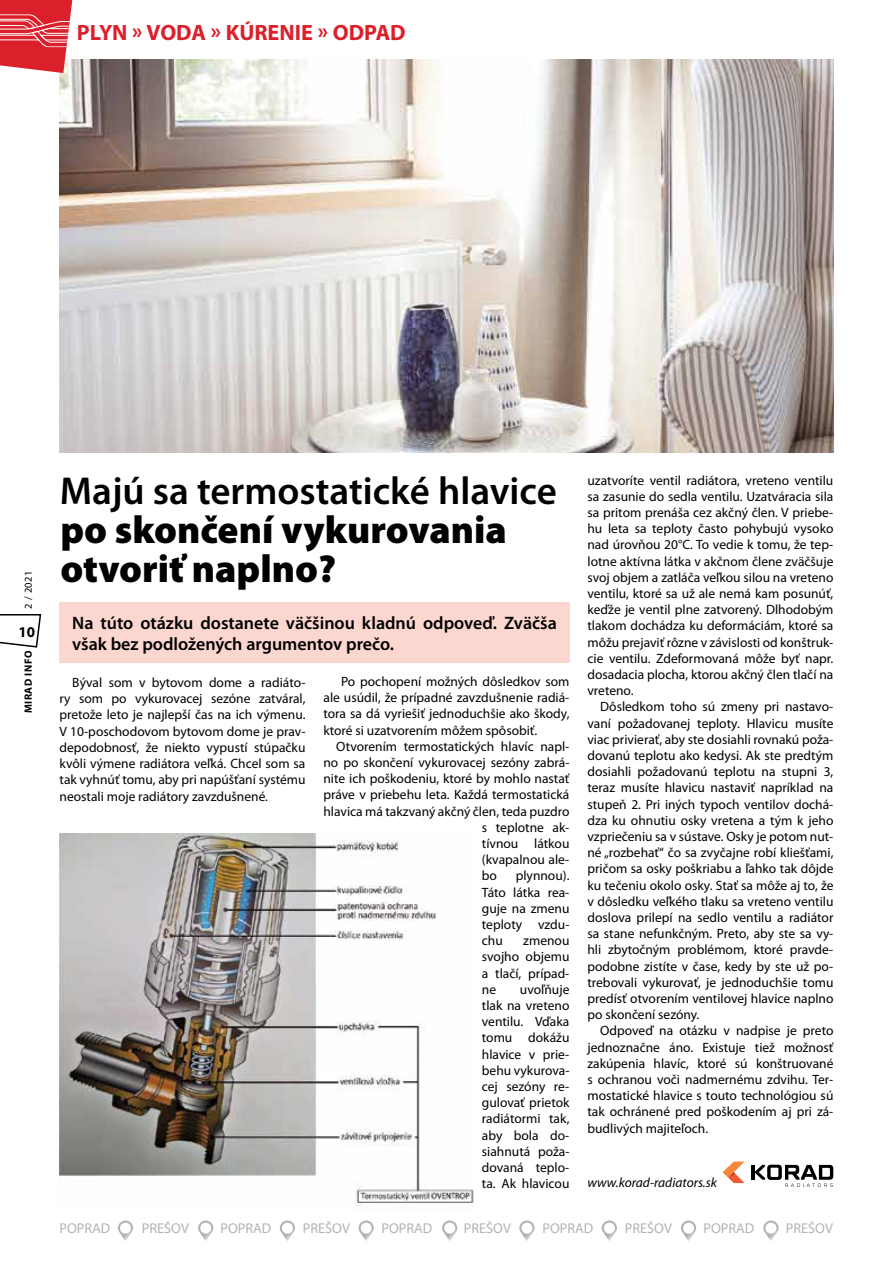
<style>
.page{position:relative;width:893px;height:1263px;background:#fff}
.page>*{position:absolute;margin:0;border:0;box-sizing:border-box;transform-origin:0 0}
.t1{font:900 39px/39px "Myriad Pro";color:#000}
.t2{font:600 39px "Myriad Pro";color:#000}
.t3{font:700 22.2px "Myriad Pro";color:#dc202b}
.t4{font:600 18px/21.6px "Myriad Pro";color:#000}
.t5{font:700 15px "Myriad Pro";color:#000}
.t6{font:14.25px "Myriad Pro";color:#b1b4b6}
.t7{font:13.5px/16.2px "Myriad Pro";color:#000;text-align:justify}
.t8{font:italic 13.5px "Myriad Pro";color:#000}
.t9{font:700 10.5px "Myriad Pro";letter-spacing:.05em;color:#000}
.t10{font:10.5px "Myriad Pro";color:#000}
</style>
<div class="page">
<svg style="left:0;top:614px;width:42px;height:34px"></svg>
<svg style="left:118px;top:1220px;width:15px;height:21px"></svg>
<svg style="left:198px;top:1220px;width:15px;height:21px"></svg>
<svg style="left:280px;top:1220px;width:15px;height:21px"></svg>
<svg style="left:359px;top:1220px;width:15px;height:21px"></svg>
<svg style="left:442px;top:1220px;width:15px;height:21px"></svg>
<svg style="left:519px;top:1220px;width:16px;height:21px"></svg>
<svg style="left:602px;top:1220px;width:15px;height:21px"></svg>
<svg style="left:681px;top:1220px;width:15px;height:21px"></svg>
<svg style="left:763px;top:1220px;width:16px;height:21px"></svg>
<svg style="left:60px;top:60px;width:773px;height:393px"></svg>
<svg style="left:0;top:0;width:72px;height:73px"></svg>
<img style="left:60px;top:833px;width:413px;height:376px">
<div style="left:60px;top:602px;width:510px;height:61px;background:#fcd7d0"></div>
<hr style="left:751px;top:1165px;width:3px;height:15px;background:#000">
<svg style="left:723px;top:1161px;width:22px;height:22px"></svg>
<svg style="left:754px;top:1165px;width:79px;height:22px"></svg>
<h2 class="t3" style="left:77px;top:18px;width:330px">PLYN » VODA » KÚRENIE » ODPAD</h2>
<p class="t10" style="left:22px;top:609px;width:40px;rotate:-90deg">2 / 2021</p>
<p class="t5" style="left:18px;top:622px;width:18px">10</p>
<p class="t9" style="left:21px;top:713px;width:64px;rotate:-90deg">MIRAD INFO</p>
<h1 class="t2" style="left:60px;top:466px;width:499px">Majú sa termostatické hlavice</h1>
<h1 class="t1" style="left:60px;top:510px;width:448px">po skončení vykurovania otvoriť naplno?</h1>
<h3 class="t4" style="left:72px;top:611px;width:486px">Na túto otázku dostanete väčšinou kladnú odpoveď. Zväčša však bez podložených argumentov prečo.</h3>
<p class="t7" style="left:60px;top:674px;width:247px;text-indent:13px">Býval som v bytovom dome a radiáto&shy;ry som po vykurovacej sezóne zatváral, pretože leto je najlepší čas na ich výmenu.<br>V 10-poschodovom bytovom dome je prav&shy;depodobnosť, že niekto vypustí stúpačku kvôli výmene radiátora veľká. Chcel som sa tak vyhnúť tomu, aby pri napúšťaní systému neostali moje radiátory zavzdušnené.</p>
<p class="t7" style="left:323px;top:673px;width:247px;text-indent:18px">Po pochopení možných dôsledkov som ale usúdil, že prípadné zavzdušnenie radiá&shy;tora sa dá vyriešiť jednoduchšie ako škody, ktoré si uzatvorením môžem spôsobiť.</p>
<p class="t7" style="left:336px;top:738px;width:235px">Otvorením termostatických hlavíc napl-</p>
<p class="t7" style="left:323px;top:754px;width:247px">no po skončení vykurovacej sezóny zabrá-</p>
<p class="t7" style="left:323px;top:770px;width:247px">nite ich poškodeniu, ktoré by mohlo nastať</p>
<p class="t7" style="left:323px;top:786px;width:247px">práve v priebehu leta. Každá termostatická</p>
<p class="t7" style="left:323px;top:803px;width:247px">hlavica má takzvaný akčný člen, teda puzdro</p>
<p class="t7" style="left:482px;top:819px;width:89px">s teplotne ak-</p>
<p class="t7" style="left:482px;top:835px;width:89px">tívnou látkou</p>
<p class="t7" style="left:482px;top:851px;width:89px">(kvapalnou ale-</p>
<p class="t7" style="left:482px;top:867px;width:17px">bo</p>
<p class="t7" style="left:482px;top:867px;width:89px;text-indent:34px">plynnou).<br>Táto látka rea&shy;guje na zmenu teploty vzdu&shy;chu</p>
<p class="t7" style="left:482px;top:932px;width:89px;text-indent:41px">zmenou svojho objemu a tlačí, prípad&shy;ne</p>
<p class="t7" style="left:482px;top:981px;width:89px;text-indent:38px">uvoľňuje tlak na vreteno ventilu. Vďaka tomu dokážu hlavice v prie&shy;behu vykurova&shy;cej sezóny re&shy;gulovať prietok radiátormi tak, aby bola do&shy;siahnutá poža&shy;dovaná teplo&shy;ta. Ak hlavicou</p>
<p class="t7" style="left:587px;top:472px;width:247px">uzatvoríte ventil radiátora, vreteno ventilu sa zasunie do sedla ventilu. Uzatváracia sila sa pritom prenáša cez akčný člen. V priebe&shy;hu leta sa teploty často pohybujú vysoko nad úrovňou 20°C. To vedie k tomu, že tep&shy;lotne aktívna látka v akčnom člene zväčšuje svoj objem a zatláča veľkou silou na vreteno ventilu, ktoré sa už ale nemá kam posunúť, keďže je ventil plne zatvorený. Dlhodobým tlakom dochádza ku deformáciám, ktoré sa môžu prejaviť rôzne v závislosti od konštruk&shy;cie ventilu. Zdeformovaná môže byť napr. dosadacia plocha, ktorou akčný člen tlačí na vreteno.</p>
<p class="t7" style="left:587px;top:698px;width:247px;text-indent:13px">Dôsledkom toho sú zmeny pri nastavo&shy;vaní požadovanej teploty. Hlavicu musíte viac privierať, aby ste dosiahli rovnakú poža&shy;dovanú teplotu ako kedysi. Ak ste predtým dosiahli požadovanú teplotu na stupni 3, teraz musíte hlavicu nastaviť napríklad na stupeň 2. Pri iných typoch ventilov dochá&shy;dza ku ohnutiu osky vretena a tým k jeho vzpriečeniu sa v sústave. Osky je potom nut&shy;né „rozbehať“ čo sa zvyčajne robí kliešťami, pričom sa osky poškriabu a ľahko tak dôjde ku tečeniu okolo osky. Stať sa môže aj to, že v dôsledku veľkého tlaku sa vreteno ventilu doslova prilepí na sedlo ventilu a radiátor sa stane nefunkčným. Preto, aby ste sa vy&shy;hli zbytočným problémom, ktoré pravde&shy;podobne zistíte v čase, kedy by ste už po&shy;trebovali vykurovať, je jednoduchšie tomu predísť otvorením ventilovej hlavice naplno po skončení sezóny.</p>
<p class="t7" style="left:587px;top:1022px;width:247px;text-indent:13px">Odpoveď na otázku v nadpise je preto jednoznačne áno. Existuje tiež možnosť zakúpenia hlavíc, ktoré sú konštruované s ochranou voči nadmernému zdvihu. Ter&shy;mostatické hlavice s touto technológiou sú tak ochránené pred poškodením aj pri zá&shy;budlivých majiteľoch.</p>
<p class="t8" style="left:587px;top:1174px;width:131px">www.korad-radiators.sk</p>
<p class="t6" style="left:60px;top:1220px;width:52px">POPRAD</p>
<p class="t6" style="left:142px;top:1220px;width:49px">PREŠOV</p>
<p class="t6" style="left:221px;top:1220px;width:52px">POPRAD</p>
<p class="t6" style="left:303px;top:1220px;width:49px">PREŠOV</p>
<p class="t6" style="left:381px;top:1220px;width:52px">POPRAD</p>
<p class="t6" style="left:464px;top:1220px;width:49px">PREŠOV</p>
<p class="t6" style="left:542px;top:1220px;width:52px">POPRAD</p>
<p class="t6" style="left:625px;top:1220px;width:49px">PREŠOV</p>
<p class="t6" style="left:703px;top:1220px;width:52px">POPRAD</p>
<p class="t6" style="left:786px;top:1220px;width:49px">PREŠOV</p>
</div>
